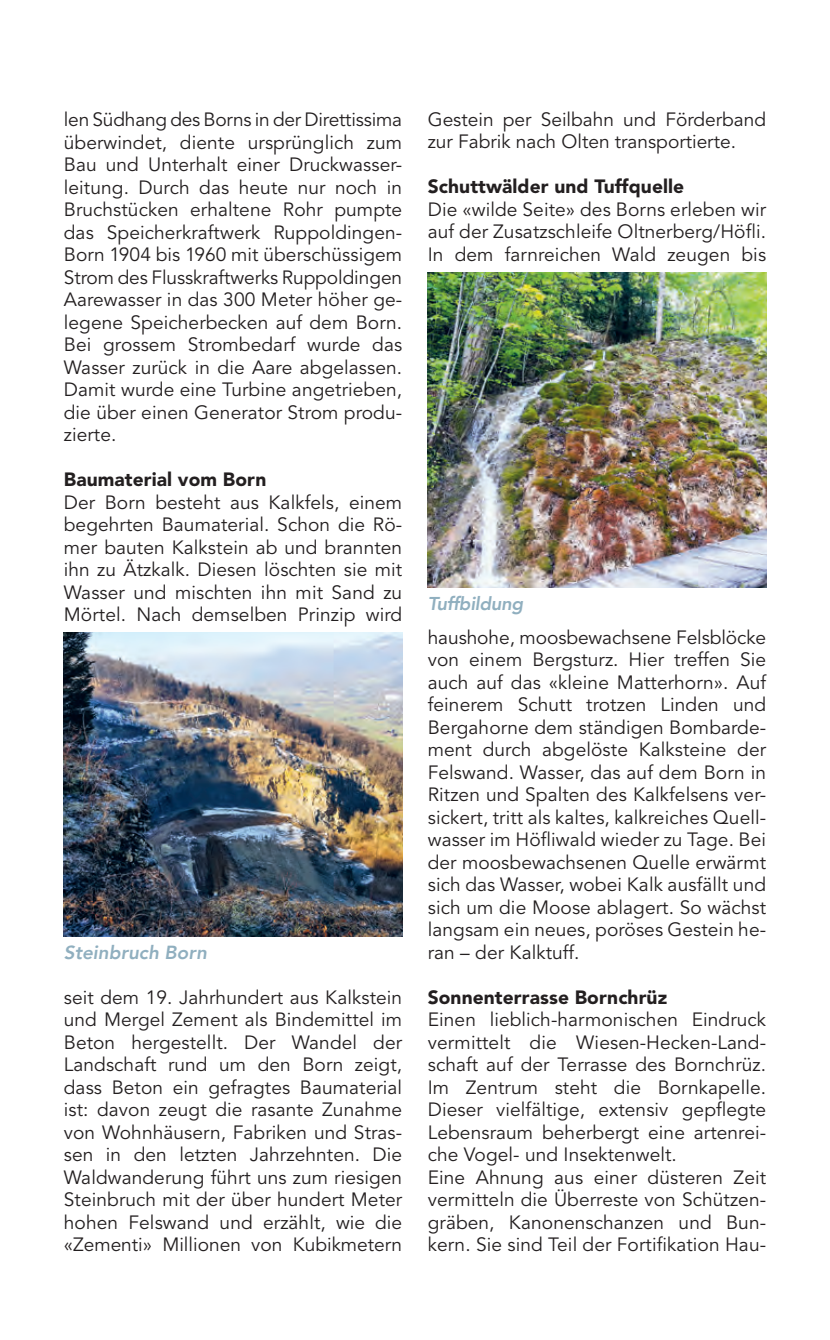
<style>
.page{position:relative;width:830px;height:1340px;background:#fff}
.page>*{position:absolute;margin:0;border:0;box-sizing:border-box;transform-origin:0 0}
.t1{font:19.12px/22.5px "Avenir LT Std";letter-spacing:.005em;color:#231f20}
.t2{font:italic 800 18.9px "Avenir LT Com";color:#90afbf}
.t3{font:italic 800 18.45px "Avenir LT Com";letter-spacing:-.015em;color:#90afbf}
.s1{font-weight:900}
</style>
<div class="page">
<img style="left:64px;top:632px;width:338px;height:304px">
<img style="left:427px;top:272px;width:338px;height:315px">
<p class="t1" style="left:64px;top:109px;width:340px;text-align:justify">len Südhang des Borns in der Direttissima überwindet, diente ursprünglich zum Bau und Unterhalt einer Druckwasser&shy;leitung. Durch das heute nur noch in Bruchstücken erhaltene Rohr pumpte das Speicherkraftwerk Ruppoldingen-Born 1904 bis 1960 mit überschüssigem Strom des Flusskraftwerks Ruppoldingen Aarewasser in das 300 Meter höher ge&shy;legene Speicherbecken auf dem Born.<br>Bei grossem Strombedarf wurde das Wasser zurück in die Aare abgelassen.<br>Damit wurde eine Turbine angetrieben, die über einen Generator Strom produ&shy;zierte.</p>
<p class="t1" style="left:64px;top:469px;width:340px"><span class="s1">Baumaterial vom Born<br></span>Der Born besteht aus Kalkfels, einem begehrten Baumaterial. Schon die Rö&shy;mer bauten Kalkstein ab und brannten ihn zu Ätzkalk. Diesen löschten sie mit Wasser und mischten ihn mit Sand zu Mörtel. Nach demselben Prinzip wird</p>
<p class="t2" style="left:64px;top:941px;width:145px">Steinbruch Born</p>
<p class="t1" style="left:64px;top:986px;width:340px;text-align:justify">seit dem 19. Jahrhundert aus Kalkstein und Mergel Zement als Bindemittel im Beton hergestellt. Der Wandel der Landschaft rund um den Born zeigt, dass Beton ein gefragtes Baumaterial ist: davon zeugt die rasante Zunahme von Wohnhäusern, Fabriken und Stras&shy;sen in den letzten Jahrzehnten. Die Waldwanderung führt uns zum riesigen Steinbruch mit der über hundert Meter hohen Felswand und erzählt, wie die «Zementi» Millionen von Kubikmetern</p>
<p class="t1" style="left:427px;top:108px;width:340px">Gestein per Seilbahn und Förderband zur Fabrik nach Olten transportierte.</p>
<p class="t1" style="left:427px;top:176px;width:340px"><span class="s1">Schuttwälder und Tuffquelle<br></span>Die «wilde Seite» des Borns erleben wir auf der Zusatzschleife Oltnerberg/Höfli.<br>In dem farnreichen Wald zeugen bis</p>
<p class="t3" style="left:427px;top:592px;width:97px">Tuffbildung</p>
<p class="t1" style="left:427px;top:626px;width:340px;text-align:justify">haushohe, moosbewachsene Felsblöcke von einem Bergsturz. Hier treffen Sie auch auf das «kleine Matterhorn». Auf feinerem Schutt trotzen Linden und Bergahorne dem ständigen Bombarde&shy;ment durch abgelöste Kalksteine der Felswand. Wasser, das auf dem Born in Ritzen und Spalten des Kalkfelsens ver&shy;sickert, tritt als kaltes, kalkreiches Quell&shy;wasser im Höfliwald wieder zu Tage. Bei der moosbewachsenen Quelle erwärmt sich das Wasser, wobei Kalk ausfällt und sich um die Moose ablagert. So wächst langsam ein neues, poröses Gestein he&shy;ran – der Kalktuff.</p>
<p class="t1" style="left:427px;top:986px;width:340px"><span class="s1">Sonnenterrasse Bornchrüz<br></span>Einen lieblich-harmonischen Eindruck vermittelt die Wiesen-Hecken-Land&shy;schaft auf der Terrasse des Bornchrüz.<br>Im Zentrum steht die Bornkapelle.<br>Dieser vielfältige, extensiv gepflegte Lebensraum beherbergt eine artenrei&shy;che Vogel- und Insektenwelt.<br>Eine Ahnung aus einer düsteren Zeit vermitteln die Überreste von Schützen&shy;gräben, Kanonenschanzen und Bun&shy;kern. Sie sind Teil der Fortifikation Hau-</p>
</div>
